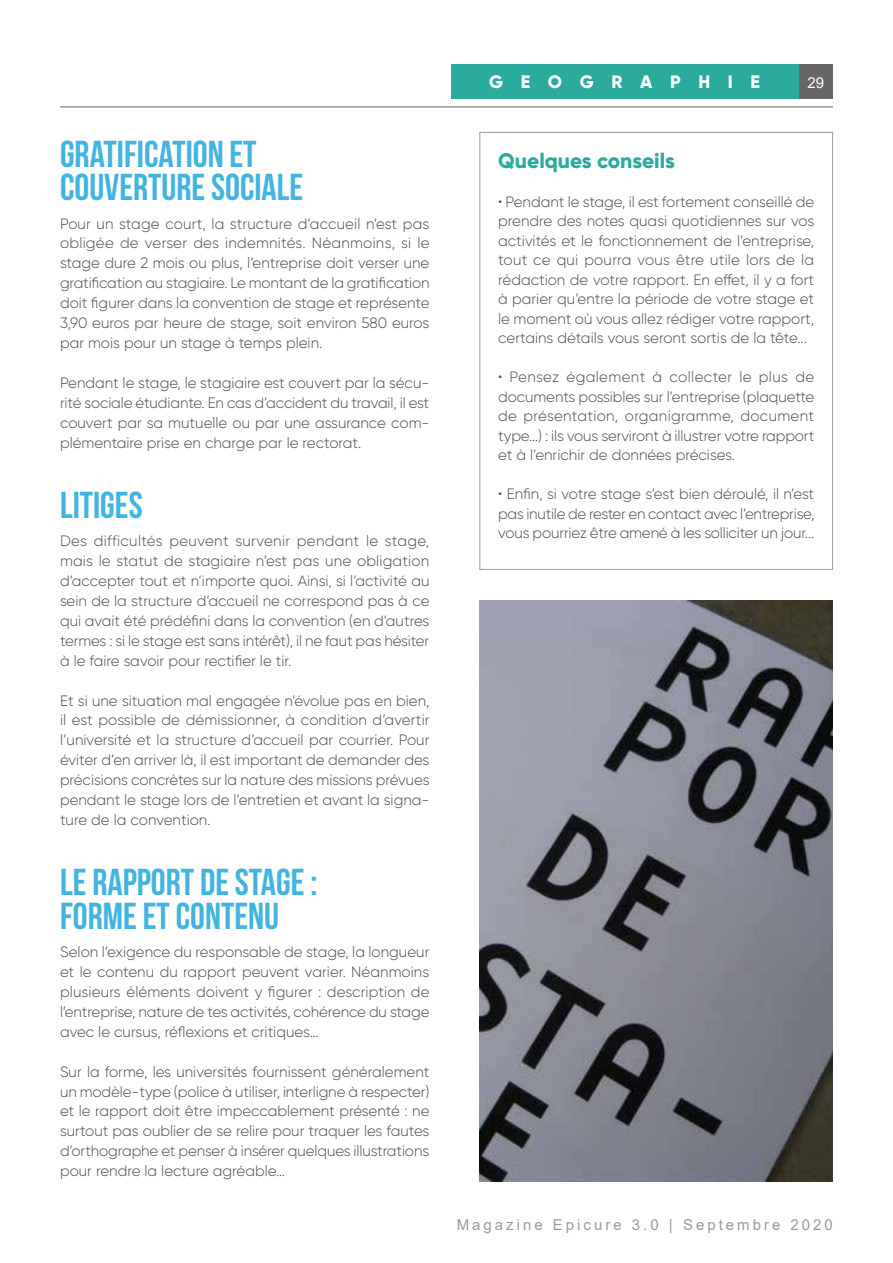
<style>
.page{position:relative;width:893px;height:1263px;background:#fff}
.page>*{position:absolute;margin:0;border:0;box-sizing:border-box;transform-origin:0 0}
.t1{font:37.5px/33.5px "Bebas Neue";color:#42b4df}
.t2{font:800 21px "Gilroy";color:#2baa9e}
.t3{font:800 18px "Gilroy";letter-spacing:.98em;color:#fff}
.t4{font:300 15px/20px "Gilroy";color:#4b4d4d;text-align:justify}
.t5{font:15px "Arial";letter-spacing:.2em;color:#999b9c}
.t6{font:15px "Arial";color:#fff}
</style>
<div class="page">
<div style="left:798px;top:64px;width:35px;height:34px;background:#666767"></div>
<div style="left:451px;top:64px;width:347px;height:34px;background:#2baa9e"></div>
<hr style="left:60px;top:106px;width:773px;height:1px;background:#73776c">
<div style="left:479px;top:132px;width:354px;height:438px;border:1px solid #999b9c"></div>
<img style="left:479px;top:600px;width:354px;height:581px">
<h1 class="t1" style="left:60px;top:137px;width:245px">GRATIFICATION ET<br>COUVERTURE SOCIALE</h1>
<p class="t4" style="left:60px;top:213px;width:371px">Pour un stage court, la structure d’accueil n’est pas obligée de verser des indemnités. Néanmoins, si le stage dure 2 mois ou plus, l’entreprise doit verser une gratification au stagiaire. Le montant de la gratification doit figurer dans la convention de stage et représente 3,90 euros par heure de stage, soit environ 580 euros par mois pour un stage à temps plein.</p>
<p class="t4" style="left:60px;top:372px;width:371px">Pendant le stage, le stagiaire est couvert par la sécu&shy;rité sociale étudiante. En cas d’accident du travail, il est couvert par sa mutuelle ou par une assurance com&shy;plémentaire prise en charge par le rectorat.</p>
<h1 class="t1" style="left:60px;top:488px;width:84px">LITIGES</h1>
<p class="t4" style="left:60px;top:531px;width:371px">Des difficultés peuvent survenir pendant le stage, mais le statut de stagiaire n’est pas une obligation d’accepter tout et n’importe quoi. Ainsi, si l’activité au sein de la structure d’accueil ne correspond pas à ce qui avait été prédéfini dans la convention (en d’autres termes : si le stage est sans intérêt), il ne faut pas hésiter à le faire savoir pour rectifier le tir.</p>
<p class="t4" style="left:60px;top:690px;width:371px">Et si une situation mal engagée n’évolue pas en bien, il est possible de démissionner, à condition d’avertir l’université et la structure d’accueil par courrier. Pour éviter d’en arriver là, il est important de demander des précisions concrètes sur la nature des missions prévues pendant le stage lors de l’entretien et avant la signa&shy;ture de la convention.</p>
<h1 class="t1" style="left:60px;top:865px;width:259px">LE RAPPORT DE STAGE :<br>FORME ET CONTENU</h1>
<p class="t4" style="left:60px;top:942px;width:371px">Selon l’exigence du responsable de stage, la longueur et le contenu du rapport peuvent varier. Néanmoins plusieurs éléments doivent y figurer : description de l’entreprise, nature de tes activités, cohérence du stage avec le cursus, réflexions et critiques…</p>
<p class="t4" style="left:60px;top:1061px;width:371px">Sur la forme, les universités fournissent généralement un modèle-type (police à utiliser, interligne à respecter) et le rapport doit être impeccablement présenté : ne surtout pas oublier de se relire pour traquer les fautes d’orthographe et penser à insérer quelques illustrations pour rendre la lecture agréable…</p>
<p class="t3" style="left:489px;top:71px;width:272px">GEOGRAPHIE</p>
<p class="t6" style="left:807px;top:72px;width:18px">29</p>
<h2 class="t2" style="left:498px;top:147px;width:178px">Quelques conseils</h2>
<p class="t4" style="left:498px;top:191px;width:318px;line-height:19.5px">• Pendant le stage, il est fortement conseillé de prendre des notes quasi quotidiennes sur vos activités et le fonctionnement de l’entreprise, tout ce qui pourra vous être utile lors de la rédaction de votre rapport. En effet, il y a fort à parier qu’entre la période de votre stage et le moment où vous allez rédiger votre rapport, certains détails vous seront sortis de la tête...</p>
<p class="t4" style="left:498px;top:367px;width:318px;line-height:19.5px">• Pensez également à collecter le plus de documents possibles sur l’entreprise (plaquette de présentation, organigramme, document type...) : ils vous serviront à illustrer votre rapport et à l’enrichir de données précises.</p>
<p class="t4" style="left:498px;top:484px;width:318px;line-height:19.5px">• Enfin, si votre stage s’est bien déroulé, il n’est pas inutile de rester en contact avec l’entreprise, vous pourriez être amené à les solliciter un jour...</p>
<p class="t5" style="left:457px;top:1214px;width:378px">Magazine Epicure 3.0 | Septembre 2020</p>
</div>
